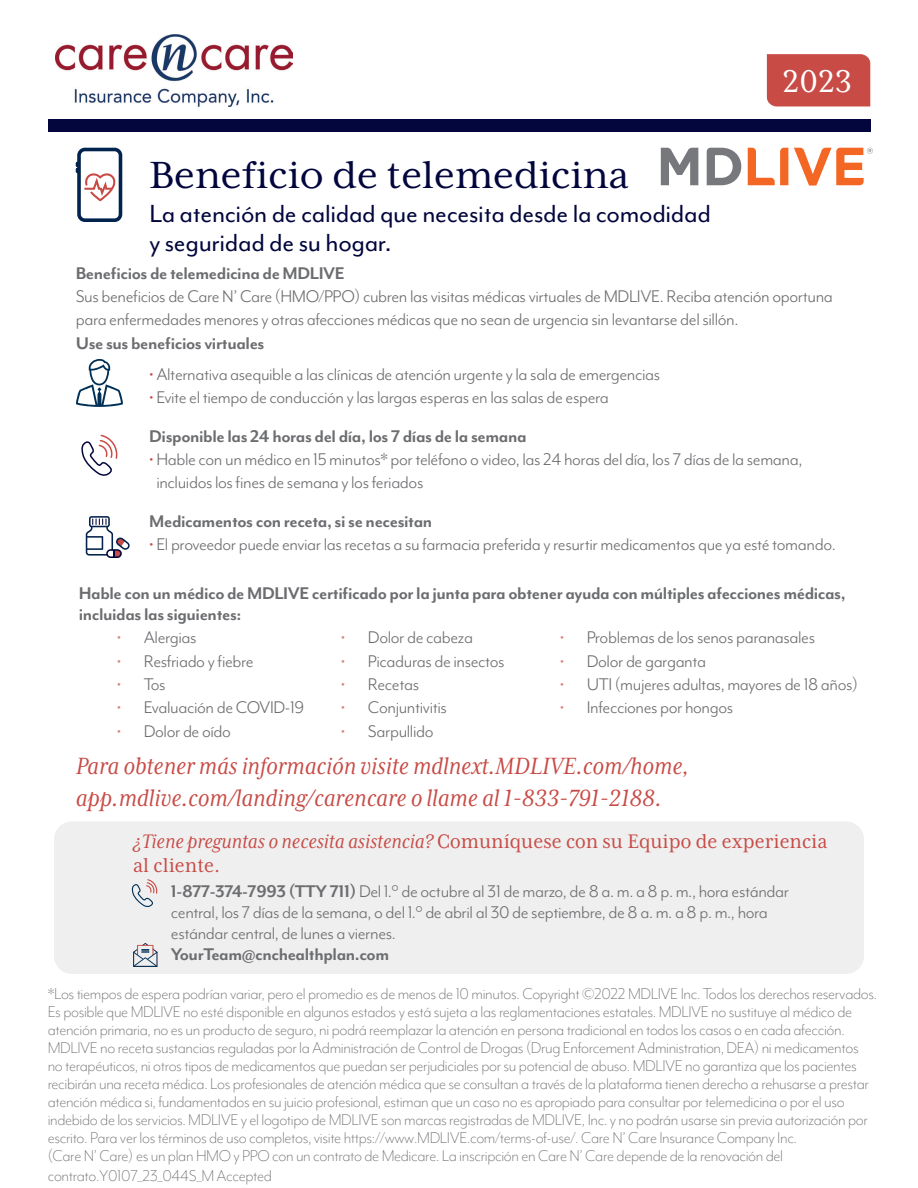
<style>
.page{position:relative;width:918px;height:1188px;background:#fff}
.page>*{position:absolute;margin:0;border:0;box-sizing:border-box;transform-origin:0 0}
.t1{font:43.5px "Mrs Eaves XL Serif OT";color:#02063d}
.t2{font:36px "Mrs Eaves XL Serif Nar OT";color:#fff}
.t3{font:28.5px/28.5px "Mr Eaves Mod OT";letter-spacing:-.01em;color:#02063d}
.t4{font:italic 27px/32.4px "Mrs Eaves XL Serif Nar OT";color:#c84b46}
.t5{font:22.5px/24px "Mrs Eaves XL Serif Nar OT";color:#c84b46}
.t6{font:19.5px/23.4px "Mr Eaves Mod OT";letter-spacing:-.02em;color:#6c6d70}
.t7{font:700 19.5px/21px "Mr Eaves Mod OT";letter-spacing:-.02em;color:#6c6d70}
.t8{font:300 18px/18.1px "Mr Eaves Mod OT";letter-spacing:-.02em;color:#6c6d70}
.s1{color:#c84b46}
.s2{color:#d9817e}
.s3{font-style:italic}
.s4{font-weight:700}
</style>
<div class="page">
<div style="left:48px;top:119px;width:822px;height:12px;background:#02063d"></div>
<img style="left:55px;top:35px;width:238px;height:71px">
<div style="left:767px;top:54px;width:103px;height:52px;background:#c84b46"></div>
<svg style="left:661px;top:148px;width:37px;height:37px"></svg>
<svg style="left:707px;top:148px;width:34px;height:37px"></svg>
<svg style="left:748px;top:148px;width:40px;height:37px"></svg>
<svg style="left:794px;top:148px;width:79px;height:38px"></svg>
<div style="left:77px;top:148px;width:45px;height:74px;border:4px solid #00244d;border-radius:6px"></div>
<svg style="left:76px;top:163px;width:40px;height:40px"></svg>
<svg style="left:86px;top:516px;width:44px;height:42px"></svg>
<svg style="left:81px;top:434px;width:37px;height:42px"></svg>
<svg style="left:76px;top:359px;width:47px;height:48px"></svg>
<div style="left:54px;top:821px;width:810px;height:153px;background:#efefef;border-radius:18px"></div>
<svg style="left:133px;top:943px;width:25px;height:24px"></svg>
<svg style="left:131px;top:879px;width:27px;height:29px"></svg>
<h2 class="t2" style="left:783px;top:62px;width:71px">2023</h2>
<h2 class="t1" style="left:149px;top:152px;width:481px">Beneficio de telemedicina</h2>
<h3 class="t3" style="left:149px;top:200px;width:563px">La atención de calidad que necesita desde la comodidad y seguridad de su hogar.</h3>
<h4 class="t7" style="left:76px;top:262px;width:271px">Beneficios de telemedicina de MDLIVE</h4>
<p class="t6" style="left:76px;top:285px;width:759px">Sus beneficios de Care N’ Care (HMO/PPO) cubren las visitas médicas virtuales de MDLIVE. Reciba atención oportuna para enfermedades menores y otras afecciones médicas que no sean de urgencia sin levantarse del sillón.</p>
<h4 class="t7" style="left:76px;top:333px;width:190px">Use sus beneficios virtuales</h4>
<p class="t6" style="left:149px;top:363px;width:513px"><span class="s1">•</span>Alternativa asequible a las clínicas de atención urgente y la sala de emergencias</p>
<p class="t6" style="left:149px;top:386px;width:461px"><span class="s1">•</span> Evite el tiempo de conducción y las largas esperas en las salas de espera</p>
<h4 class="t7" style="left:149px;top:426px;width:379px">Disponible las 24 horas del día, los 7 días de la semana</h4>
<p class="t6" style="left:156px;top:448px;width:648px;text-indent:-7px"><span class="s1">•</span>Hable con un médico en 15 minutos* por teléfono o video, las 24 horas del día, los 7 días de la semana, incluidos los fines de semana y los feriados</p>
<h4 class="t7" style="left:149px;top:511px;width:285px">Medicamentos con receta, si se necesitan</h4>
<p class="t6" style="left:149px;top:533px;width:688px"><span class="s1">•</span> El proveedor puede enviar las recetas a su farmacia preferida y resurtir medicamentos que ya esté tomando.</p>
<h4 class="t7" style="left:79px;top:583px;width:769px">Hable con un médico de MDLIVE certificado por la junta para obtener ayuda con múltiples afecciones médicas, incluidas las siguientes:</h4>
<p class="t6" style="left:117px;top:626px;width:81px"><span class="s2">•</span> Alergias</p>
<p class="t6" style="left:117px;top:649px;width:138px"><span class="s2">•</span> Resfriado y fiebre</p>
<p class="t6" style="left:117px;top:673px;width:50px"><span class="s2">•</span> Tos</p>
<p class="t6" style="left:117px;top:696px;width:189px"><span class="s2">•</span> Evaluación de COVID-19</p>
<p class="t6" style="left:117px;top:720px;width:116px"><span class="s2">•</span> Dolor de oído</p>
<p class="t6" style="left:560px;top:626px;width:257px"><span class="s2">•</span> Problemas de los senos paranasales</p>
<p class="t6" style="left:560px;top:649px;width:148px"><span class="s2">•</span> Dolor de garganta</p>
<p class="t6" style="left:560px;top:673px;width:300px"><span class="s2">•</span> UTI (mujeres adultas, mayores de 18 años)</p>
<p class="t6" style="left:560px;top:696px;width:175px"><span class="s2">•</span> Infecciones por hongos</p>
<p class="t4" style="left:76px;top:750px;width:615px">Para obtener más información visite mdlnext.MDLIVE.com/home, app.mdlive.com/landing/carencare o llame al 1-833-791-2188.</p>
<p class="t5" style="left:133px;top:829px;width:696px"><span class="s3">¿Tiene preguntas o necesita asistencia?</span> Comuníquese con su Equipo de experiencia al cliente.</p>
<p class="t6" style="left:171px;top:881px;width:620px;line-height:21px"><span class="s4">1-877-374-7993 (TTY 711)</span> Del 1.° de octubre al 31 de marzo, de 8 a. m. a 8 p. m., hora estándar central, los 7 días de la semana, o del 1.° de abril al 30 de septiembre, de 8 a. m. a 8 p. m., hora estándar central, de lunes a viernes.</p>
<p class="t7" style="left:171px;top:944px;width:220px">YourTeam@cnchealthplan.com</p>
<p class="t8" style="left:48px;top:985px;width:831px">*Los tiempos de espera podrían variar, pero el promedio es de menos de10 minutos. Copyright ©2022 MDLIVE Inc. Todos los derechos reservados.<br>Es posible que MDLIVE no esté disponible en algunos estados y está sujeta a las reglamentaciones estatales. MDLIVE no sustituye al médico de atención primaria, no es un producto de seguro, ni podrá reemplazar la atención en persona tradicional en todos los casos o en cada afección.<br>MDLIVE no receta sustancias reguladas por la Administración de Control de Drogas (Drug Enforcement Administration, DEA) ni medicamentos no terapéuticos, ni otros tipos de medicamentos que puedan ser perjudiciales por su potencial de abuso. MDLIVE no garantiza que los pacientes recibirán una receta médica. Los profesionales de atenciónmédica que se consultan a través de la plataforma tienen derecho a rehusarse a prestar atención médica si, fundamentadosen su juicio profesional, estiman que un caso no es apropiado para consultar por telemedicina o por el uso indebido de los servicios. MDLIVE y el logotipo de MDLIVE son marcas registradas de MDLIVE, Inc. y no podrán usarse sin previa autorización por escrito. Para ver los términos de uso completos, visite https://www.MDLIVE.com/terms-of-use/.Care N’ Care Insurance Company Inc.<br>(Care N’ Care) es un plan HMO y PPO con un contrato de Medicare. La inscripción en Care N’ Care depende de la renovación del contrato.Y0107_23_044S_M Accepted</p>
<p class="t6" style="left:341px;top:626px;width:134px"><span class="s2">•</span> Dolor de cabeza</p>
<p class="t6" style="left:341px;top:649px;width:165px"><span class="s2">•</span> Picaduras de insectos</p>
<p class="t6" style="left:341px;top:673px;width:80px"><span class="s2">•</span> Recetas</p>
<p class="t6" style="left:341px;top:696px;width:108px"><span class="s2">•</span> Conjuntivitis</p>
<p class="t6" style="left:341px;top:720px;width:94px"><span class="s2">•</span> Sarpullido</p>
</div>
